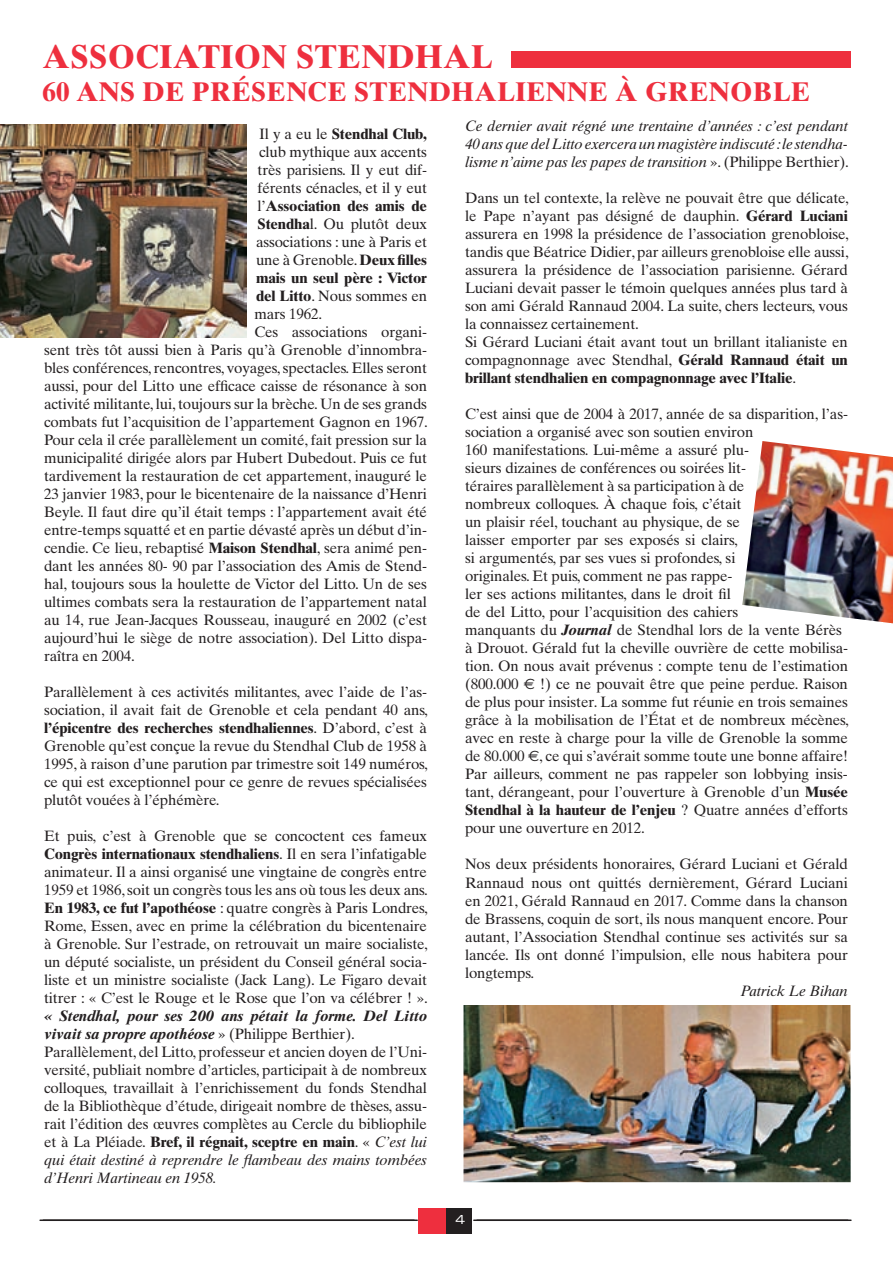
<style>
.page{position:relative;width:893px;height:1263px;background:#fff}
.page>*{position:absolute;margin:0;border:0;box-sizing:border-box;transform-origin:0 0}
.t1{font:700 33px "Times Ten";letter-spacing:.01em;color:#ee2f3e}
.t2{font:700 27px "Times Ten";letter-spacing:.01em;color:#ee2f3e}
.t3{font:15px/18px "Times Ten";letter-spacing:-.01em;color:#231f20;text-align:justify}
.t4{font:italic 15px/18px "Times Ten";letter-spacing:-.01em;color:#231f20;text-align:justify}
.t5{font:700 15px "Times Ten";letter-spacing:-.01em;color:#231f20}
.t6{font:expanded 12px "Unitus B";color:#fff}
.s1{font-weight:400}
.s2{font-weight:700}
.s3{font-weight:700;font-style:italic}
.s4{font-style:italic}
.s5{font-style:normal}
.s6{font-family:"Euro Sans"}
</style>
<div class="page">
<hr style="left:40px;top:1219px;width:374px;height:2px;background:#231f20">
<hr style="left:474px;top:1219px;width:374px;height:2px;background:#231f20">
<div style="left:418px;top:1208px;width:25px;height:25px;background:#ee2f3e"></div>
<hr style="left:43px;top:1219px;width:374px;height:2px;background:#231f20">
<hr style="left:477px;top:1219px;width:374px;height:2px;background:#231f20">
<div style="left:421px;top:1208px;width:25px;height:25px;background:#ee2f3e"></div>
<div style="left:446px;top:1208px;width:26px;height:25px;background:#231f20"></div>
<div style="left:511px;top:51px;width:339px;height:17px;background:#ee2f3e"></div>
<img style="left:0;top:124px;width:247px;height:213px">
<img style="left:742px;top:441px;width:151px;height:182px">
<img style="left:463px;top:1005px;width:388px;height:177px">
<h1 class="t1" style="left:43px;top:36px;width:24px">ASSO</h1>
<h1 class="t1" style="left:135px;top:36px;width:359px">CIATION STENDHAL</h1>
<h2 class="t2" style="left:43px;top:75px;width:245px">60 ans de présence</h2>
<h2 class="t2" style="left:354px;top:75px;width:20px">Sten</h2>
<h2 class="t2" style="left:429px;top:75px;width:88px">dhalienne</h2>
<h2 class="t2" style="left:615px;top:75px;width:74px">à Gren</h2>
<h2 class="t2" style="left:730px;top:75px;width:43px">oble</h2>
<p class="t5" style="left:259px;top:125px;width:169px"><span class="s1">Il y a eu le</span> Stendhal Club,</p>
<p class="t3" style="left:259px;top:143px;width:169px">club mythique aux accents</p>
<p class="t3" style="left:258px;top:161px;width:171px">très parisiens. Il y eut dif-</p>
<p class="t3" style="left:258px;top:179px;width:171px">férents cénacles, et il y eut</p>
<p class="t5" style="left:258px;top:197px;width:171px"><span class="s1">l’</span>Association des amis de</p>
<p class="t3" style="left:258px;top:215px;width:171px"><span class="s2">Stendha</span>l. Ou plutôt deux</p>
<p class="t3" style="left:256px;top:233px;width:172px">associations : une à Paris et</p>
<p class="t3" style="left:256px;top:251px;width:172px">une à Grenoble. <span class="s2">Deux filles</span></p>
<p class="t5" style="left:256px;top:269px;width:173px">mais un seul père : Victor</p>
<p class="t3" style="left:256px;top:287px;width:172px"><span class="s2">del Litto</span>. Nous sommes en</p>
<p class="t3" style="left:255px;top:305px;width:69px">mars 1962.</p>
<p class="t3" style="left:255px;top:323px;width:174px">Ces associations organi-</p>
<p class="t3" style="left:44px;top:341px;width:385px">sent très tôt aussi bien à Paris qu’à Grenoble d’innombra-</p>
<p class="t3" style="left:44px;top:359px;width:384px">bles conférences, rencontres, voyages, spectacles. Elles seront</p>
<p class="t3" style="left:44px;top:377px;width:384px">aussi, pour del Litto une efficace caisse de résonance à son</p>
<p class="t3" style="left:44px;top:395px;width:384px">activité militante, lui, toujours sur la brèche. Un de ses grands</p>
<p class="t3" style="left:44px;top:413px;width:385px">combats fut l’acquisition de l’appartement Gagnon en 1967.</p>
<p class="t3" style="left:44px;top:431px;width:385px">Pour cela il crée parallèlement un comité, fait pression sur la</p>
<p class="t3" style="left:44px;top:449px;width:385px">municipalité dirigée alors par Hubert Dubedout. Puis ce fut</p>
<p class="t3" style="left:44px;top:467px;width:384px">tardivement la restauration de cet appartement, inauguré le</p>
<p class="t3" style="left:44px;top:485px;width:384px">23 janvier 1983, pour le bicentenaire de la naissance d’Henri</p>
<p class="t3" style="left:44px;top:503px;width:384px">Beyle. Il faut dire qu’il était temps : l’appartement avait été</p>
<p class="t3" style="left:44px;top:521px;width:384px">entre-temps squatté et en partie dévasté après un début d’in-</p>
<p class="t3" style="left:44px;top:539px;width:385px">cendie. Ce lieu, rebaptisé <span class="s2">Maison Stendhal</span>, sera animé pen-</p>
<p class="t3" style="left:44px;top:557px;width:385px">dant les années 80- 90 par l’association des Amis de Stend-</p>
<p class="t3" style="left:44px;top:575px;width:384px">hal, toujours sous la houlette de Victor del Litto. Un de ses</p>
<p class="t3" style="left:44px;top:593px;width:384px">ultimes combats sera la restauration de l’appartement natal</p>
<p class="t3" style="left:44px;top:611px;width:384px">au 14, rue Jean-Jacques Rousseau, inauguré en 2002 (c’est</p>
<p class="t3" style="left:44px;top:629px;width:384px">aujourd’hui le siège de notre association). Del Litto dispa-</p>
<p class="t3" style="left:44px;top:647px;width:92px">raîtra en 2004.</p>
<p class="t3" style="left:44px;top:683px;width:385px">Parallèlement à ces activités militantes, avec l’aide de l’as&shy;sociation, il avait fait de Grenoble et cela pendant 40 ans, <span class="s2">l’épicentre des recherches stendhaliennes</span>. D’abord, c’est à Grenoble qu’est conçue la revue du Stendhal Club de 1958 à 1995, à raison d’une parution par trimestre soit 149 numéros, ce qui est exceptionnel pour ce genre de revues spécialisées plutôt vouées à l’éphémère.</p>
<p class="t3" style="left:44px;top:827px;width:385px">Et puis, c’est à Grenoble que se concoctent ces fameux <span class="s2">Congrès internationaux stendhaliens</span>. Il en sera l’infatigable animateur. Il a ainsi organisé une vingtaine de congrès entre 1959 et 1986, soit un congrès tous les ans où tous les deux ans.<br><span class="s2">En 1983, ce fut l’apothéose</span> : quatre congrès à Paris Londres, Rome, Essen, avec en prime la célébration du bicentenaire à Grenoble. Sur l’estrade, on retrouvait un maire socialiste, un député socialiste, un président du Conseil général socia&shy;liste et un ministre socialiste (Jack Lang). Le Figaro devait titrer : « C’est le Rouge et le Rose que l’on va célébrer ! ».</p>
<p class="t3" style="left:44px;top:1007px;width:385px;text-align:left"><span class="s3">« Stendhal, pour ses 200 ans pétait la forme. Del Litto vivait sa propre apothéose</span> » (Philippe Berthier).<br>Parallèlement, del Litto, professeur et ancien doyen de l’Uni&shy;versité, publiait nombre d’articles, participait à de nombreux colloques, travaillait à l’enrichissement du fonds Stendhal de la Bibliothèque d’étude, dirigeait nombre de thèses, assu&shy;rait l’édition des œuvres complètes au Cercle du bibliophile et à La Pléiade. <span class="s2">Bref, il régnait, sceptre en main</span>. « <span class="s4">C’est lui qui était destiné à reprendre le flambeau des mains tombées d’Henri Martineau en 1958.</span></p>
<p class="t4" style="left:465px;top:117px;width:385px">Ce dernier avait régné une trentaine d’années : c’est pendant 40 ans que del Litto exercera un magistère indiscuté : le stendha&shy;lisme n’aime pas les papes de transition <span class="s5">». (Philippe Berthier).</span></p>
<p class="t3" style="left:465px;top:189px;width:385px;text-align:left">Dans un tel contexte, la relève ne pouvait être que délicate, le Pape n’ayant pas désigné de dauphin. <span class="s2">Gérard Luciani </span>assurera en 1998 la présidence de l’association grenobloise, tandis que Béatrice Didier, par ailleurs grenobloise elle aussi, assurera la présidence de l’association parisienne. Gérard Luciani devait passer le témoin quelques années plus tard à son ami Gérald Rannaud 2004. La suite, chers lecteurs, vous la connaissez certainement.<br>Si Gérard Luciani était avant tout un brillant italianiste en compagnonnage avec Stendhal, <span class="s2">Gérald Rannaud était un brillant stendhalien en compagnonnage avec l’Italie</span>.</p>
<p class="t3" style="left:465px;top:405px;width:385px;text-align:left">C’est ainsi que de 2004 à 2017, année de sa disparition, l’as&shy;sociation a organisé avec son soutien environ<br>160 manifestations. Lui-même a assuré plu-<br>sieurs dizaines de conférences ou soirées lit-<br>téraires parallèlement à sa participation à de<br>nombreux colloques. À chaque fois, c’était<br>un plaisir réel, touchant au physique, de se<br>laisser emporter par ses exposés si clairs,<br>si argumentés, par ses vues si profondes, si<br>originales. Et puis, comment ne pas rappe-<br>ler ses actions militantes, dans le droit fil<br>de del Litto, pour l’acquisition des cahiers<br>manquants du <span class="s3">Journal</span> de Stendhal lors de la vente Bérès à Drouot. Gérald fut la cheville ouvrière de cette mobilisa&shy;tion. On nous avait prévenus : compte tenu de l’estimation (800.000 <span class="s6">E</span> !) ce ne pouvait être que peine perdue. Raison de plus pour insister. La somme fut réunie en trois semaines grâce à la mobilisation de l’état et de nombreux mécènes, avec en reste à charge pour la ville de Grenoble la somme de 80.000 <span class="s6">E</span>, ce qui s’avérait somme toute une bonne affaire!<br>Par ailleurs, comment ne pas rappeler son lobbying insis&shy;tant, dérangeant, pour l’ouverture à Grenoble d’un <span class="s2">Musée Stendhal à la hauteur de l’enjeu</span> ? Quatre années d’efforts pour une ouverture en 2012.</p>
<p class="t3" style="left:465px;top:855px;width:384px">Nos deux présidents honoraires, Gérard Luciani et Gérald Rannaud nous ont quittés dernièrement, Gérard Luciani en 2021, Gérald Rannaud en 2017. Comme dans la chanson de Brassens, coquin de sort, ils nous manquent encore. Pour autant, l’Association Stendhal continue ses activités sur sa lancée. Ils ont donné l’impulsion, elle nous habitera pour longtemps.</p>
<p class="t4" style="left:740px;top:981px;width:109px">Patrick Le Bihan</p>
<p class="t6" style="left:451px;top:1212px;width:16px">54</p>
</div>
